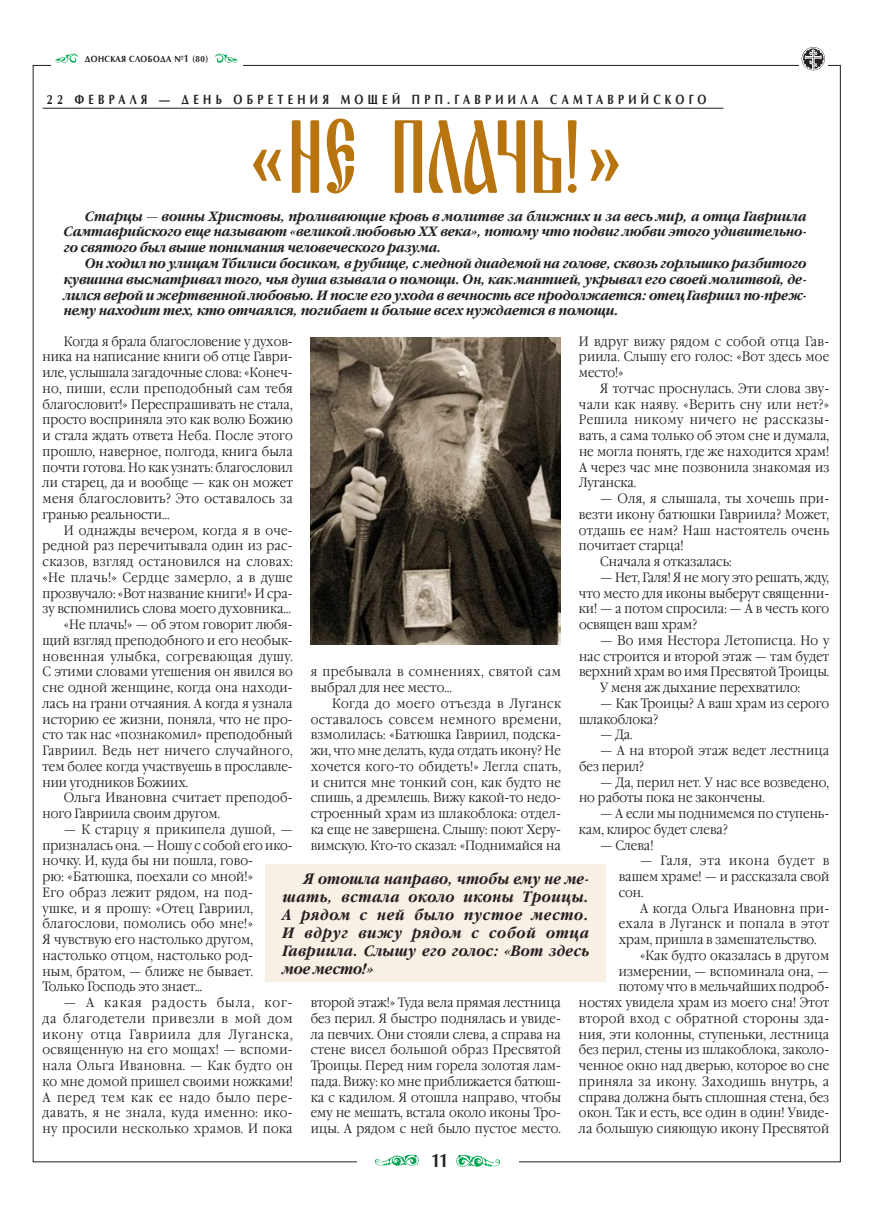
<style>
.page{position:relative;width:893px;height:1229px;background:#fff}
.page>*{position:absolute;margin:0;border:0;box-sizing:border-box;transform-origin:0 0}
.t1{font:108px "Blagovest One";color:#b8740e}
.t2{font:700 19.5px "AG Opus";color:#231f20;scale:.9 1}
.t3{font:italic 700 15px/18px "Garamond C";letter-spacing:.025em;color:#231f20;text-align:justify;scale:.88 1}
.t4{font:300 13.5px/15.8px "Garamond C";letter-spacing:.01em;color:#231f20;text-align:justify;scale:.9 1}
.t5{font:italic 700 13.5px/15.8px "Garamond C";letter-spacing:-.005em;color:#231f20;text-align:justify;scale:.9 1}
.t6{font:300 13.5px/15.8px "Garamond C";letter-spacing:.035em;color:#231f20;scale:.9 1}
.t7{font:300 13.5px "Garamond C";letter-spacing:.03em;color:#231f20;scale:.9 1}
.t8{font:700 13.5px "AG Opus";letter-spacing:.4em;color:#231f20;scale:.8 1}
.t9{font:300 13.5px "Garamond C";letter-spacing:.04em;color:#231f20;scale:.9 1}
.t10{font:700 9px "AG Opus";letter-spacing:.055em;color:#231f20;scale:.9 1}
.s1{font-size:10.5px}
</style>
<div class="page">
<svg style="left:802px;top:47px;width:23px;height:23px"></svg>
<img style="left:56px;top:53px;width:22px;height:10px">
<img style="left:216px;top:53px;width:22px;height:10px">
<img style="left:375px;top:1154px;width:44px;height:12px">
<img style="left:456px;top:1154px;width:44px;height:12px">
<hr style="left:43px;top:108px;width:680px;height:1px;background:#231f20">
<img style="left:311px;top:337px;width:250px;height:308px">
<div style="left:266px;top:864px;width:340px;height:118px;background:#f9f0e5"></div>
<p class="t10" style="left:85px;top:54px;width:139px">ДОНСКАЯ СЛОБОДА №<span class="s1">1</span> (80)</p>
<p class="t8" style="left:47px;top:91px;width:65px">22 февра</p>
<p class="t8" style="left:130px;top:91px;width:78px">ля óден</p>
<p class="t8" style="left:216px;top:91px;width:37px">ь обретения</p>
<p class="t8" style="left:341px;top:91px;width:64px">мо щей</p>
<p class="t8" style="left:412px;top:91px;width:67px">прп.Гаврии</p>
<p class="t8" style="left:520px;top:91px;width:67px">ла Самтаврийско</p>
<p class="t8" style="left:689px;top:91px;width:20px">г о</p>
<h1 class="t1" style="left:246px;top:100px;width:380px">«Не плачь!»</h1>
<p class="t5" style="left:64px;top:209px;width:827px;text-indent:21px">Старцы — воины Христовы, проливающие кровь в молитве за ближних и за весь мир, а отца Гавриила Самтаврийского еще называют «великой любовью XX века», потому что подвиг любви этого удивительно&shy;го святого был выше понимания человеческого разума.</p>
<p class="t5" style="left:64px;top:256px;width:827px;text-indent:21px">Он ходил по улицам Тбилиси босиком, в рубище, с медной диадемой на голове, сквозь горлышко разбитого кувшина высматривал того, чья душа взывала о помощи. Он, как мантией, укрывал его своей молитвой, де&shy;лился верой и жертвенной любовью. И после его ухода в вечность все продолжается: отец Гавриил по-преж&shy;нему находит тех, кто отчаялся, погибает и больше всех нуждается в помощи.</p>
<p class="t4" style="left:43px;top:334px;width:280px;text-indent:21px">Когда я брала благословение у духов&shy;ника на написание книги об отце Гаври&shy;иле, услышала загадочные слова: «Конеч&shy;но, пиши, если преподобный сам тебя благословит!» Переспрашивать не стала, просто восприняла это как волю Божию и стала ждать ответа Неба. После этого прошло, наверное, полгода, книга была почти готова. Но как узнать: благословил ли старец, да и вообще — как он может меня благословить? Это оставалось за гранью реальности…</p>
<p class="t4" style="left:64px;top:523px;width:256px">И однажды вечером, когда я в оче-</p>
<p class="t4" style="left:43px;top:538px;width:280px">редной раз перечитывала один из рас-</p>
<p class="t7" style="left:43px;top:554px;width:280px">сказов, взгляд остановился на словах:</p>
<p class="t6" style="left:43px;top:570px;width:280px">«Не плачь!» Сердце замерло, а в душе</p>
<p class="t4" style="left:43px;top:586px;width:280px">прозвучало: «Вот название книги!» И сра-</p>
<p class="t4" style="left:43px;top:601px;width:277px">зу вспомнились слова моего духовника…</p>
<p class="t4" style="left:64px;top:617px;width:256px">«Не плачь!» — об этом говорит любя-</p>
<p class="t4" style="left:43px;top:633px;width:280px">щий взгляд преподобного и его необык-</p>
<p class="t9" style="left:43px;top:648px;width:278px">новенная улыбка, согревающая душу.</p>
<p class="t4" style="left:43px;top:664px;width:280px">С этими словами утешения он явился во</p>
<p class="t4" style="left:43px;top:680px;width:279px">сне одной женщине, когда она находи-</p>
<p class="t4" style="left:43px;top:696px;width:279px">лась на грани отчаяния. А когда я узнала</p>
<p class="t4" style="left:43px;top:712px;width:280px">историю ее жизни, поняла, что не про-</p>
<p class="t4" style="left:43px;top:727px;width:280px">сто так нас «познакомил» преподобный</p>
<p class="t7" style="left:43px;top:743px;width:279px">Гавриил. Ведь нет ничего случайного,</p>
<p class="t4" style="left:43px;top:759px;width:280px">тем более когда участвуешь в прославле-</p>
<p class="t4" style="left:43px;top:775px;width:162px">нии угодников Божиих.</p>
<p class="t4" style="left:64px;top:790px;width:256px">Ольга Ивановна считает преподоб-</p>
<p class="t4" style="left:43px;top:806px;width:197px">ного Гавриила своим другом.</p>
<p class="t4" style="left:42px;top:822px;width:280px;text-align:left;text-indent:21px">— К старцу я прикипела душой, — призналась она. — Ношу с собой его ико&shy;ночку. И, куда бы ни пошла, гово-<br>рю: «Батюшка, поехали со мной!»<br>Его образ лежит рядом, на под-<br>ушке, и я прошу: «Отец Гавриил, благослови, помолись обо мне!»<br>Я чувствую его настолько другом, настолько отцом, настолько род-<br>ным, братом, — ближе не бывает.<br>Только Господь это знает...</p>
<p class="t4" style="left:43px;top:995px;width:280px;text-indent:21px">— А какая радость была, ког&shy;да благодетели привезли в мой дом икону отца Гавриила для Луганска, освященную на его мощах! — вспоми&shy;нала Ольга Ивановна. — Как будто он ко мне домой пришел своими ножками!<br>А перед тем как ее надо было пере&shy;давать, я не знала, куда именно: ико&shy;ну просили несколько храмов. И пока</p>
<p class="t4" style="left:579px;top:334px;width:280px">И вдруг вижу рядом с собой отца Гав&shy;риила. Слышу его голос: «Вот здесь мое место!»</p>
<p class="t4" style="left:579px;top:381px;width:280px;text-indent:21px">Я тотчас проснулась. Эти слова зву&shy;чали как наяву. «Верить сну или нет?» Решила никому ничего не рассказы&shy;вать, а сама только об этом сне и думала, не могла понять, где же находится храм!<br>А через час мне позвонила знакомая из Луганска.</p>
<p class="t4" style="left:600px;top:491px;width:256px">— Оля, я слышала, ты хочешь при-</p>
<p class="t4" style="left:579px;top:507px;width:280px">везти икону батюшки Гавриила? Может,</p>
<p class="t4" style="left:579px;top:523px;width:279px">отдашь ее нам? Наш настоятель очень</p>
<p class="t4" style="left:579px;top:538px;width:118px">почитает старца!</p>
<p class="t4" style="left:600px;top:554px;width:147px">Сначала я отказалась:</p>
<p class="t4" style="left:579px;top:570px;width:280px;text-indent:21px">— Нет, Галя! Я не могу это решать, жду, что место для иконы выберут священни&shy;ки! — а потом спросила: — А в честь кого освящен ваш храм?</p>
<p class="t4" style="left:600px;top:633px;width:256px">— Во имя Нестора Летописца. Но у</p>
<p class="t4" style="left:579px;top:649px;width:280px">нас строится и второй этаж — там будет</p>
<p class="t4" style="left:579px;top:664px;width:278px">верхний храм во имя Пресвятой Троицы.</p>
<p class="t4" style="left:600px;top:680px;width:224px">У меня аж дыхание перехватило:</p>
<p class="t4" style="left:579px;top:696px;width:279px;text-indent:21px">— Как Троицы? А ваш храм из серого шлакоблока?</p>
<p class="t4" style="left:600px;top:727px;width:36px">— Да.</p>
<p class="t4" style="left:579px;top:743px;width:280px;text-indent:21px">— А на второй этаж ведет лестница без перил?</p>
<p class="t4" style="left:579px;top:775px;width:280px;text-indent:21px">— Да, перил нет. У нас все возведено, но работы пока не закончены.</p>
<p class="t4" style="left:579px;top:806px;width:280px;text-indent:21px">— А если мы поднимемся по ступень&shy;кам, клирос будет слева?</p>
<p class="t4" style="left:600px;top:838px;width:61px">— Слева!</p>
<p class="t4" style="left:619px;top:853px;width:235px;text-indent:21px">— Галя, эта икона будет в вашем храме! — и рассказала свой сон.</p>
<p class="t4" style="left:619px;top:901px;width:235px;text-indent:21px">А когда Ольга Ивановна при&shy;ехала в Луганск и попала в этот храм, пришла в замешательство.</p>
<p class="t4" style="left:579px;top:948px;width:280px;text-align:right">«Как будто оказалась в другом измерении, — вспоминала она, — потому что в мельчайших подроб&shy;ностях увидела храм из моего сна! Этот второй вход с обратной стороны зда&shy;ния, эти колонны, ступеньки, лестница без перил, стены из шлакоблока, заколо&shy;ченное окно над дверью, которое во сне приняла за икону. Заходишь внутрь, а справа должна быть сплошная стена, без окон. Так и есть, все один в один! Увиде&shy;ла большую сияющую икону Пресвятой</p>
<p class="t6" style="left:311px;top:664px;width:280px">я пребывала в сомнениях, святой сам выбрал для нее место…</p>
<p class="t4" style="left:311px;top:696px;width:280px;text-indent:21px">Когда до моего отъезда в Луганск оставалось совсем немного времени, взмолилась: «Батюшка Гавриил, подска&shy;жи, что мне делать, куда отдать икону? Не хочется кого-то обидеть!» Легла спать, и снится мне тонкий сон, как будто не спишь, а дремлешь. Вижу какой-то недо&shy;строенный храм из шлакоблока: отдел&shy;ка еще не завершена. Слышу: поют Херу&shy;вимскую. Кто-то сказал: «Поднимайся на</p>
<p class="t3" style="left:283px;top:870px;width:349px;text-indent:21px">Я отошла направо, чтобы ему не ме&shy;шать, встала около иконы Троицы.<br>А рядом с ней было пустое место.<br>И вдруг вижу рядом с собой отца Гавриила. Слышу его голос: «Вот здесь мое место!»</p>
<p class="t4" style="left:311px;top:995px;width:280px">второй этаж!» Туда вела прямая лестница без перил. Я быстро поднялась и увиде&shy;ла певчих. Они стояли слева, а справа на стене висел большой образ Пресвятой Троицы. Перед ним горела золотая лам&shy;пада. Вижу: ко мне приближается батюш&shy;ка с кадилом. Я отошла направо, чтобы ему не мешать, встала около иконы Тро&shy;ицы. А рядом с ней было пустое место.</p>
<h2 class="t2" style="left:431px;top:1149px;width:21px">11</h2>
</div>
